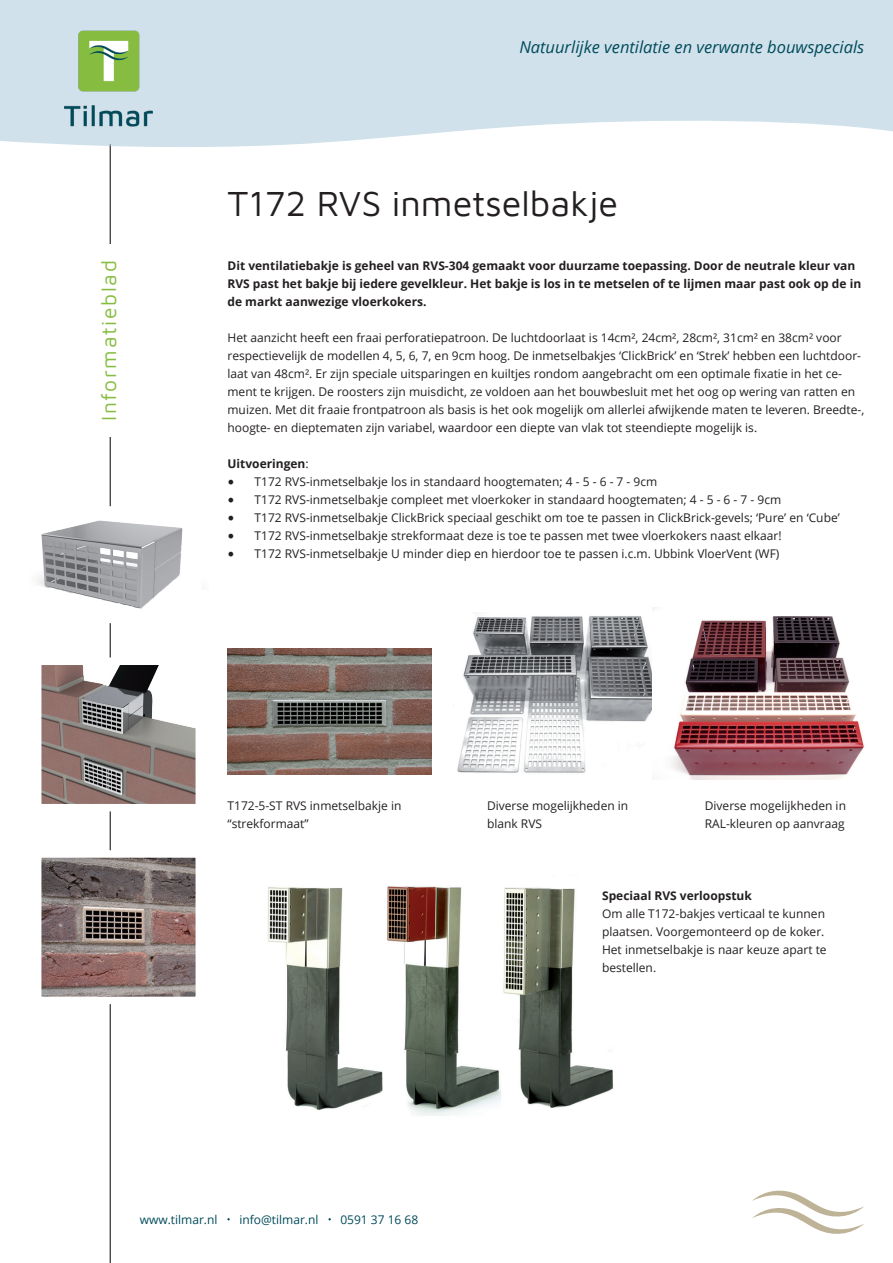
<style>
.page{position:relative;width:893px;height:1263px;background:#fff}
.page>*{position:absolute;margin:0;border:0;box-sizing:border-box;transform-origin:0 0}
.t1{font:36px "Maven Pro";color:#231f20}
.t2{font:21px "Maven Pro";letter-spacing:.08em;color:#86bd40}
.t3{font:italic 16.5px "Open Sans";color:#004b5a}
.t4{font:12px/18px "Open Sans";color:#231f20}
.t5{font:700 12px/18px "Open Sans";color:#231f20}
.t6{font:12px "Open Sans";color:#004b5a}
.s1{font-weight:400}
.s2{font-family:"Minion Pro";font-size:18px}
</style>
<div class="page">
<hr style="left:110px;top:144px;width:1px;height:1119px;background:#000">
<svg style="left:0;top:0;width:893px;height:148px;background:#d4e4ed"></svg>
<img style="left:60px;top:29px;width:98px;height:99px">
<svg style="left:752px;top:1190px;width:112px;height:44px"></svg>
<div style="left:96px;top:244px;width:28px;height:193px;background:#fff"></div>
<img style="left:37px;top:516px;width:146px;height:97px">
<img style="left:43px;top:666px;width:151px;height:136px">
<div style="left:34px;top:657px;width:169px;height:154px;border:8px solid #fff"></div>
<img style="left:43px;top:859px;width:151px;height:136px">
<div style="left:34px;top:850px;width:169px;height:154px;border:8px solid #fff"></div>
<img style="left:267px;top:886px;width:347px;height:230px">
<img style="left:453px;top:612px;width:199px;height:161px">
<img style="left:653px;top:607px;width:211px;height:172px">
<img style="left:227px;top:648px;width:204px;height:126px">
<p class="t2" style="left:95px;top:421px;width:162px;rotate:-90deg">Informatieblad</p>
<p class="t3" style="left:519px;top:35px;width:346px">Natuurlijke ventilatie en verwante bouwspecials</p>
<p class="t1" style="left:227px;top:179px;width:392px">T172 RVS inmetselbakje</p>
<p class="t5" style="left:227px;top:256px;width:635px">Dit ventilatiebakje is geheel van RVS-304 gemaakt voor duurzame toepassing. Door de neutrale kleur van<br>RVS past het bakje bij iedere gevelkleur. Het bakje is los in te metselen of te lijmen maar past ook op de in de markt aanwezige vloerkokers.</p>
<p class="t4" style="left:227px;top:328px;width:638px">Het aanzicht heeft een fraai perforatiepatroon. De luchtdoorlaat is 14cm², 24cm², 28cm², 31cm² en 38cm² voor respectievelijk de modellen 4, 5, 6, 7, en 9cm hoog. De inmetselbakjes ‘ClickBrick’ en ‘Strek’ hebben een luchtdoor&shy;laat van 48cm². Er zijn speciale uitsparingen en kuiltjes rondom aangebracht om een optimale fixatie in het ce&shy;ment te krijgen. De roosters zijn muisdicht, ze voldoen aan het bouwbesluit met het oog op wering van ratten en muizen. Met dit fraaie frontpatroon als basis is het ook mogelijk om allerlei afwijkende maten te leveren. Breedte-, hoogte- en dieptematen zijn variabel, waardoor een diepte van vlak tot steendiepte mogelijk is.</p>
<p class="t5" style="left:227px;top:454px;width:83px">Uitvoeringen<span class="s1">:</span></p>
<p class="t4" style="left:227px;top:472px;width:431px"><span class="s2">•</span> T172 RVS-inmetselbakje los in standaard hoogtematen; 4 - 5 - 6 - 7 - 9cm</p>
<p class="t4" style="left:227px;top:490px;width:555px"><span class="s2">•</span> T172 RVS-inmetselbakje compleet met vloerkoker in standaard hoogtematen; 4 - 5 - 6 - 7 - 9cm</p>
<p class="t4" style="left:227px;top:508px;width:614px"><span class="s2">•</span> T172 RVS-inmetselbakje ClickBrick speciaal geschikt om toe te passen in ClickBrick-gevels; ‘Pure’ en ‘Cube’</p>
<p class="t4" style="left:227px;top:526px;width:556px"><span class="s2">•</span> T172 RVS-inmetselbakje strekformaat deze is toe te passen met twee vloerkokers naast elkaar!</p>
<p class="t4" style="left:227px;top:544px;width:553px"><span class="s2">•</span> T172 RVS-inmetselbakje U minder diep en hierdoor toe te passen i.c.m. Ubbink VloerVent (WF)</p>
<p class="t4" style="left:227px;top:796px;width:176px">T172-5-ST RVS inmetselbakje in “strekformaat”</p>
<p class="t4" style="left:487px;top:796px;width:143px">Diverse mogelijkheden in blank RVS</p>
<p class="t4" style="left:705px;top:796px;width:143px">Diverse mogelijkheden in<br>RAL-kleuren op aanvraag</p>
<p class="t5" style="left:602px;top:886px;width:151px">Speciaal RVS verloopstuk</p>
<p class="t4" style="left:602px;top:904px;width:226px">Om alle T172-bakjes verticaal te kunnen plaatsen. Voorgemonteerd op de koker.<br>Het inmetselbakje is naar keuze apart te bestellen.</p>
<p class="t6" style="left:140px;top:1211px;width:79px">www.tilmar.nl</p>
<p class="t6" style="left:239px;top:1211px;width:81px">info@tilmar.nl</p>
<p class="t6" style="left:340px;top:1211px;width:80px">0591 37 16 68</p>
</div>
